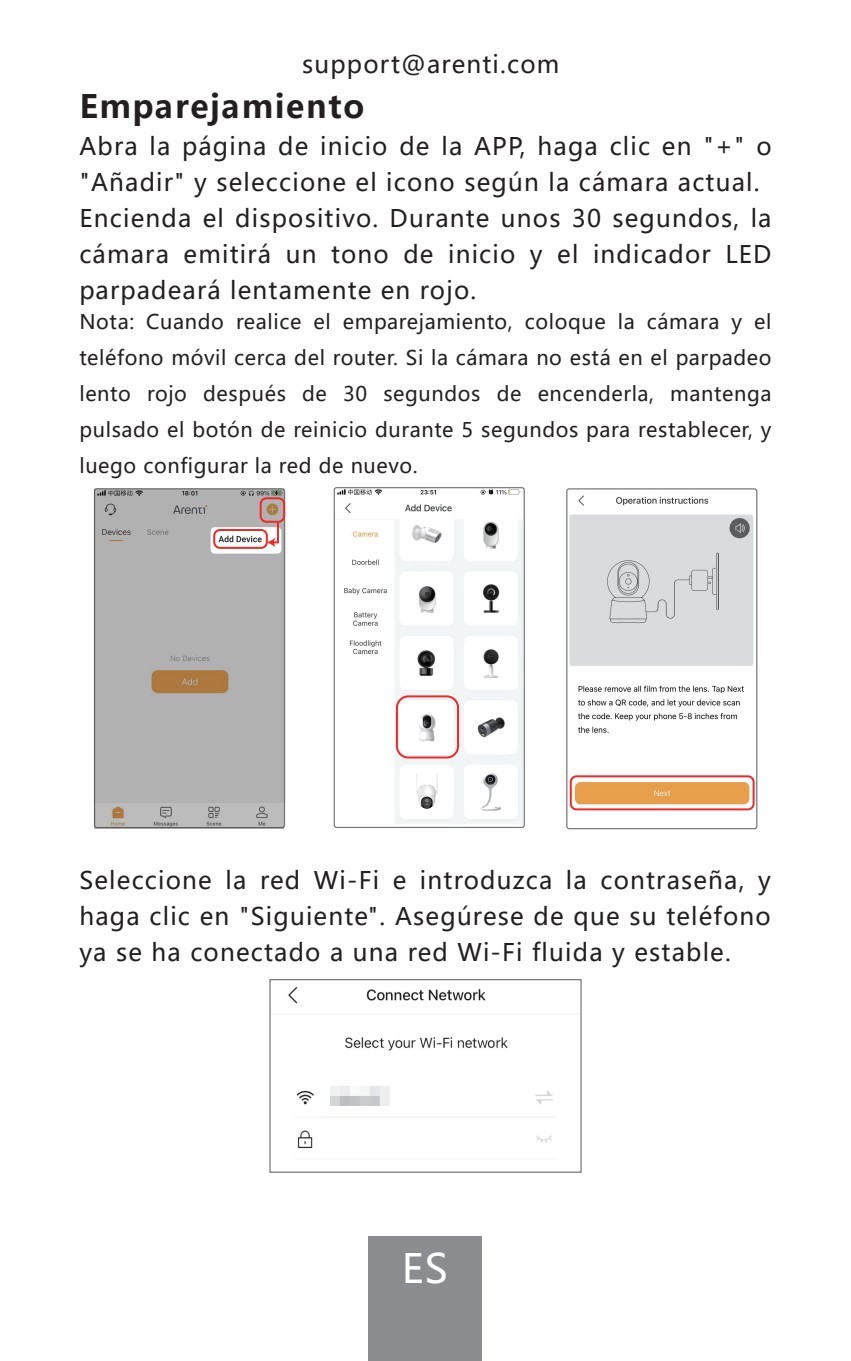
<style>
.page{position:relative;width:851px;height:1361px;background:#fff}
.page>*{position:absolute;margin:0;border:0;box-sizing:border-box;transform-origin:0 0}
.t1{font:40px "Microsoft Ya Hei UI";color:#fff}
.t2{font:700 32px "Microsoft Ya Hei UI";letter-spacing:.05em;color:#231f20}
.t3{font:24px/36px "Microsoft Ya Hei UI";letter-spacing:.05em;color:#231f20}
.t4{font:20px/36px "Microsoft Ya Hei UI";letter-spacing:.03em;color:#231f20;text-align:justify}
</style>
<div class="page">
<div style="left:369px;top:1236px;width:113px;height:125px;background:#8a8c8f"></div>
<img style="left:337px;top:489px;width:185px;height:335px">
<div style="left:333px;top:487px;width:191px;height:341px;border:1px solid #737477;border-radius:2px"></div>
<div style="left:409px;top:770px;width:37px;height:43px;background:#fff"></div>
<img style="left:416px;top:773px;width:22px;height:36px">
<div style="left:396px;top:695px;width:63px;height:63px;border:2px solid #ee2928;border-radius:11px"></div>
<div style="left:94px;top:489px;width:189px;height:339px;background:#b1b1b2"></div>
<div style="left:210px;top:527px;width:71px;height:27px;background:#fff;border-radius:4px"></div>
<img style="left:216px;top:532px;width:49px;height:14px">
<svg style="left:267px;top:523px;width:13px;height:24px"></svg>
<div style="left:259px;top:497px;width:26px;height:26px;border:2px solid #ee2928;border-radius:6px"></div>
<div style="left:213px;top:529px;width:55px;height:20px;border:2px solid #ee2928;border-radius:6px"></div>
<img style="left:572px;top:495px;width:183px;height:316px">
<img style="left:569px;top:511px;width:186px;height:166px">
<div style="left:566px;top:488px;width:191px;height:341px;border:1px solid #737477;border-radius:2px"></div>
<div style="left:569px;top:775px;width:185px;height:35px;border:2px solid #ee2928;border-radius:6px"></div>
<img style="left:288px;top:987px;width:220px;height:64px">
<div style="left:269px;top:979px;width:312px;height:193px;border:1px solid #737477"></div>
<img style="left:271px;top:1086px;width:307px;height:85px">
<p class="t3" style="left:302px;top:46px;width:259px">support@arenti.com</p>
<h2 class="t2" style="left:79px;top:84px;width:286px">Emparejamiento</h2>
<p class="t3" style="left:79px;top:127px;width:693px">Abra la página de inicio de la APP, haga clic en "+" o "Añadir" y seleccione el icono según la cámara actual.<br>Encienda el dispositivo. Durante unos 30 segundos, la cámara emitirá un tono de inicio y el indicador LED parpadeará lentamente en rojo.</p>
<p class="t4" style="left:79px;top:303px;width:693px">Nota: Cuando realice el emparejamiento, coloque la cámara y el teléfono móvil cerca del router. Si la cámara no está en el parpadeo lento rojo después de 30 segundos de encenderla, mantenga pulsado el botón de reinicio durante 5 segundos para restablecer, y luego configurar la red de nuevo.</p>
<p class="t3" style="left:79px;top:861px;width:693px;text-align:justify">Seleccione la red Wi-Fi e introduzca la contraseña, y haga clic en "Siguiente". Asegúrese de que su teléfono ya se ha conectado a una red Wi-Fi fluida y estable.</p>
<h1 class="t1" style="left:402px;top:1241px;width:48px">ES</h1>
</div>
